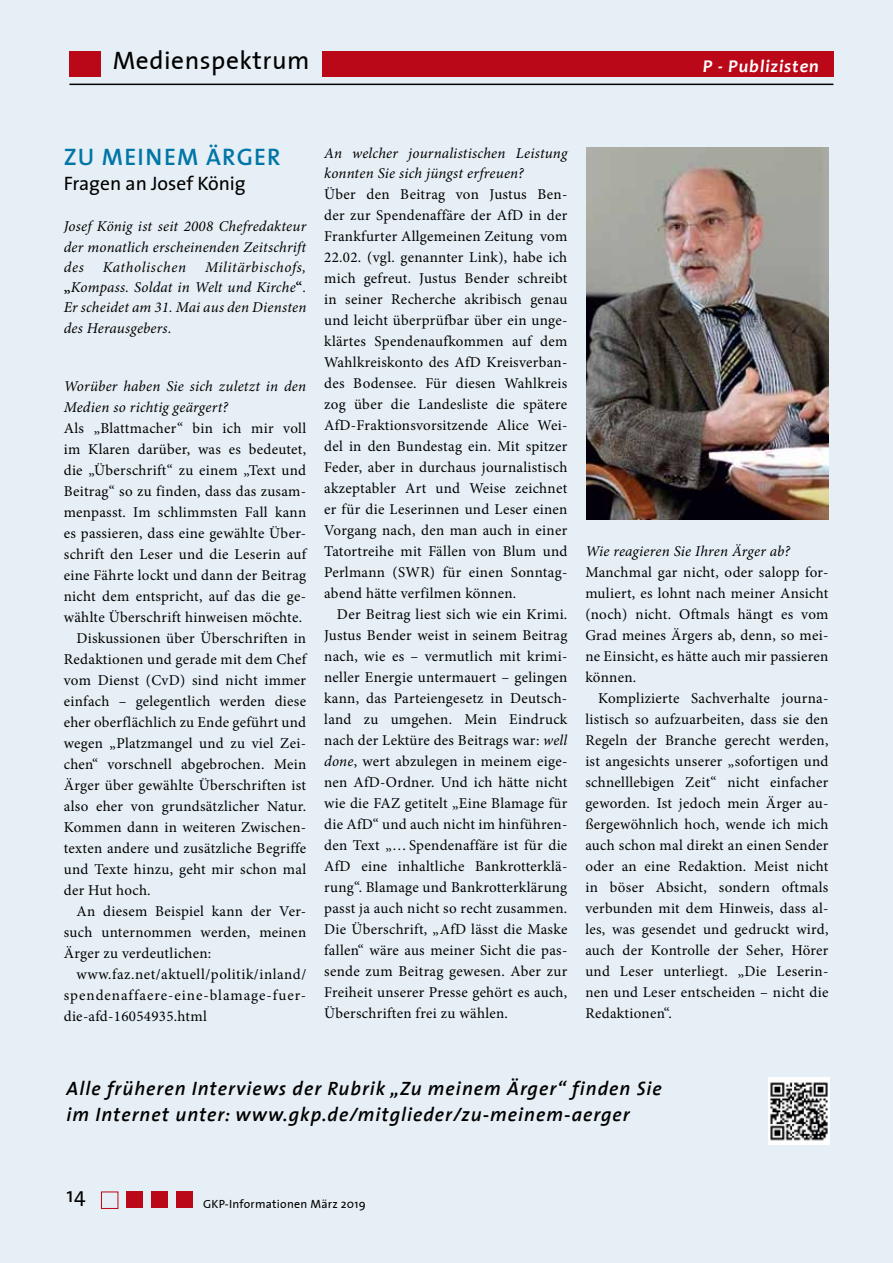
<style>
.page{position:relative;width:893px;height:1263px;background:#e6eff5}
.page>*{position:absolute;margin:0;border:0;box-sizing:border-box;transform-origin:0 0}
.t1{font:25.5px "The Sans Plain";letter-spacing:.02em;color:#000}
.t2{font:600 24px "The Sans";letter-spacing:.06em;color:#0075a7}
.t3{font:21px "The Sans Plain";color:#000}
.t4{font:italic 600 19.5px/25.5px "The Sans";letter-spacing:.05em;color:#000}
.t5{font:19.5px "The Sans";color:#000}
.t6{font:italic 700 18px "Candara";letter-spacing:.05em;color:#fff}
.t7{font:15px/21px "Minion Pro";letter-spacing:.02em;color:#000;text-align:justify}
.t8{font:italic 15px/20.2px "Minion Pro";letter-spacing:.015em;color:#000;text-align:justify}
.t9{font:15px "Minion Pro";letter-spacing:.065em;color:#000}
.t10{font:italic 15px "Minion Pro";letter-spacing:.04em;color:#000}
.t11{font:12px "The Sans Plain";letter-spacing:.02em;color:#000}
.s1{font-weight:600;font-style:normal}
.s2{font-style:italic}
.s3{font-family:"The Sans"}
</style>
<div class="page">
<img style="left:768px;top:1078px;width:61px;height:66px">
<img style="left:587px;top:147px;width:241px;height:373px">
<hr style="left:69px;top:84px;width:764px;height:1px;background:#000">
<div style="left:69px;top:51px;width:764px;height:26px;background:#ba0819"></div>
<div style="left:101px;top:43px;width:221px;height:37px;background:#e6eff5"></div>
<div style="left:176px;top:1191px;width:16px;height:17px;background:#ba0819"></div>
<div style="left:126px;top:1191px;width:17px;height:17px;background:#ba0819"></div>
<div style="left:151px;top:1191px;width:16px;height:17px;background:#ba0819"></div>
<div style="left:101px;top:1191px;width:17px;height:18px;border:1px solid #ba0819"></div>
<h1 class="t1" style="left:113px;top:40px;width:198px">Medienspektrum</h1>
<p class="t6" style="left:703px;top:55px;width:118px">P - Publizisten</p>
<h1 class="t1" style="left:107px;top:44px;width:198px">Medienspektrum</h1>
<p class="t6" style="left:691px;top:55px;width:118px">P - Publiz sten</p>
<h2 class="t2" style="left:64px;top:137px;width:218px">ZU MEINEM ÄRGER</h2>
<h3 class="t5" style="left:64px;top:167px;width:184px">Fragen an Josef König</h3>
<p class="t8" style="left:64px;top:217px;width:244px">Josef König ist seit 2008 Chefredakteur der monatlich erscheinenden Zeitschrift des</p>
<p class="t8" style="left:64px;top:257px;width:244px;text-indent:141px">Militärbischofs, <span class="s1">„</span>Kompass. Soldat in Welt und Kirche<span class="s1">“</span>.<br>Er scheidet am 31. Mai aus den Diensten des Herausgebers.</p>
<p class="t10" style="left:103px;top:257px;width:85px">Katholischen</p>
<p class="t8" style="left:64px;top:376px;width:244px;line-height:21px">Worüber haben Sie sich zuletzt in den<br>Medien so richtig geärgert?</p>
<p class="t7" style="left:64px;top:418px;width:244px">Als „Blattmacher“ bin ich mir voll</p>
<p class="t7" style="left:64px;top:439px;width:244px">im Klaren darüber, was es bedeutet,</p>
<p class="t7" style="left:64px;top:460px;width:244px">die „Überschrift“ zu einem „Text und</p>
<p class="t7" style="left:64px;top:481px;width:244px">Beitrag“ so zu finden, dass das zusam-</p>
<p class="t7" style="left:64px;top:502px;width:244px">menpasst. Im schlimmsten Fall kann</p>
<p class="t7" style="left:64px;top:523px;width:244px">es passieren, dass eine gewählte Über-</p>
<p class="t7" style="left:64px;top:544px;width:244px">schrift den Leser und die Leserin auf</p>
<p class="t7" style="left:64px;top:565px;width:244px">eine Fährte lockt und dann der Beitrag</p>
<p class="t7" style="left:64px;top:586px;width:244px">nicht dem entspricht, auf das die ge-</p>
<p class="t7" style="left:64px;top:607px;width:240px">wählte Überschrift hinweisen möchte.</p>
<p class="t7" style="left:77px;top:628px;width:231px">Diskussionen über Überschriften in</p>
<p class="t7" style="left:64px;top:649px;width:244px">Redaktionen und gerade mit dem Chef</p>
<p class="t7" style="left:64px;top:670px;width:244px">vom Dienst (CvD) sind nicht immer</p>
<p class="t7" style="left:64px;top:691px;width:244px">einfach – gelegentlich werden diese</p>
<p class="t7" style="left:64px;top:712px;width:244px">eher oberflächlich zu Ende geführt und</p>
<p class="t7" style="left:64px;top:733px;width:244px">wegen „Platzmangel und zu viel Zei-</p>
<p class="t7" style="left:64px;top:754px;width:244px">chen“ vorschnell abgebrochen. Mein</p>
<p class="t7" style="left:64px;top:775px;width:244px">Ärger über gewählte Überschriften ist</p>
<p class="t7" style="left:64px;top:796px;width:244px">also eher von grundsätzlicher Natur.</p>
<p class="t7" style="left:64px;top:817px;width:244px">Kommen dann in weiteren Zwischen-</p>
<p class="t7" style="left:64px;top:838px;width:244px">texten andere und zusätzliche Begriffe</p>
<p class="t7" style="left:64px;top:859px;width:244px">und Texte hinzu, geht mir schon mal</p>
<p class="t7" style="left:64px;top:880px;width:88px">der Hut hoch.</p>
<p class="t7" style="left:77px;top:901px;width:231px">An diesem Beispiel kann der Ver-</p>
<p class="t7" style="left:64px;top:922px;width:244px">such unternommen werden, meinen</p>
<p class="t7" style="left:64px;top:943px;width:149px">Ärger zu verdeutlichen:</p>
<p class="t7" style="left:77px;top:964px;width:231px">www.faz.net/aktuell/politik/inland/</p>
<p class="t9" style="left:64px;top:985px;width:244px">spendenaffaere-eine-blamage-fuer-</p>
<p class="t7" style="left:64px;top:1006px;width:145px">die-afd-16054935.html</p>
<p class="t8" style="left:324px;top:143px;width:245px">An welcher journalistischen Leistung konnten Sie sich jüngst erfreuen?</p>
<p class="t7" style="left:324px;top:184px;width:245px">Über den Beitrag von Justus Ben&shy;der zur Spendenaffäre der AfD in der Frankfurter Allgemeinen Zeitung vom 22.02. (vgl. genannter Link), habe ich mich gefreut. Justus Bender schreibt in seiner Recherche akribisch genau und leicht überprüfbar über ein unge&shy;klärtes Spendenaufkommen auf dem Wahlkreiskonto des AfD Kreisverban&shy;des Bodensee. Für diesen Wahlkreis zog über die Landesliste die spätere AfD-Fraktionsvorsitzende Alice Wei&shy;del in den Bundestag ein. Mit spitzer Feder, aber in durchaus journalistisch akzeptabler Art und Weise zeichnet er für die Leserinnen und Leser einen Vorgang nach, den man auch in einer Tatortreihe mit Fällen von Blum und Perlmann (SWR) für einen Sonntag&shy;abend hätte verfilmen können.</p>
<p class="t7" style="left:324px;top:604px;width:245px;text-indent:13px">Der Beitrag liest sich wie ein Krimi.<br>Justus Bender weist in seinem Beitrag nach, wie es – vermutlich mit krimi&shy;neller Energie untermauert – gelingen kann, das Parteiengesetz in Deutsch&shy;land zu umgehen. Mein Eindruck nach der Lektüre des Beitrags war: <span class="s2">well done</span>, wert abzulegen in meinem eige&shy;nen AfD-Ordner. Und ich hätte nicht wie die FAZ getitelt „Eine Blamage für die AfD“ und auch nicht im hinführen&shy;den Text „… Spendenaffäre ist für die AfD eine inhaltliche Bankrotterklä&shy;rung“. Blamage und Bankrotterklärung passt ja auch nicht so recht zusammen.<br>Die Überschrift, „AfD lässt die Maske fallen“ wäre aus meiner Sicht die pas&shy;sende zum Beitrag gewesen. Aber zur Freiheit unserer Presse gehört es auch, Überschriften frei zu wählen.</p>
<p class="t8" style="left:585px;top:541px;width:206px">Wie reagieren Sie Ihren Ärger ab?</p>
<p class="t7" style="left:585px;top:561px;width:245px">Manchmal gar nicht, oder salopp for&shy;muliert, es lohnt nach meiner Ansicht (noch) nicht. Oftmals hängt es vom Grad meines Ärgers ab, denn, so mei&shy;ne Einsicht, es hätte auch mir passieren können.</p>
<p class="t7" style="left:585px;top:687px;width:245px;text-indent:13px">Komplizierte Sachverhalte journa&shy;listisch so aufzuarbeiten, dass sie den Regeln der Branche gerecht werden, ist angesichts unserer „sofortigen und schnelllebigen Zeit“ nicht einfacher geworden. Ist jedoch mein Ärger au&shy;ßergewöhnlich hoch, wende ich mich auch schon mal direkt an einen Sender oder an eine Redaktion. Meist nicht in böser Absicht, sondern oftmals verbunden mit dem Hinweis, dass al&shy;les, was gesendet und gedruckt wird, auch der Kontrolle der Seher, Hörer und Leser unterliegt. „Die Leserin&shy;nen und Leser entscheiden – nicht die Redaktionen“.</p>
<h3 class="t4" style="left:67px;top:1075px;width:597px">Alle früheren Interviews der Rubrik „Zu meinem Ärger“ finden Sie im Internet unter: www.gkp.de/mitglieder/zu-meinem-aerger</h3>
<h3 class="t3" style="left:67px;top:1177px;width:20px">14</h3>
<p class="t11" style="left:203px;top:1194px;width:164px">GKP-Informationen <span class="s3">März</span> 2019</p>
<h3 class="t3" style="left:67px;top:1183px;width:20px">14</h3>
</div>
